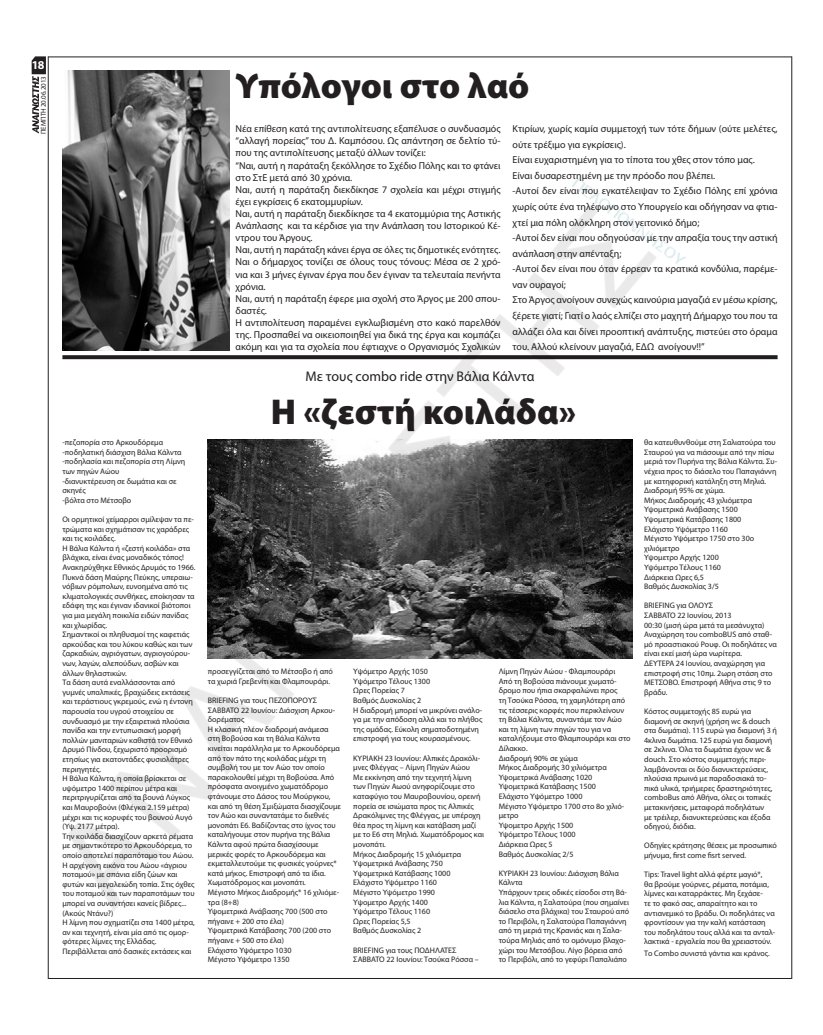
<style>
.page{position:relative;width:823px;height:1035px;background:#fff}
.page>*{position:absolute;margin:0;border:0;box-sizing:border-box;transform-origin:0 0}
.t1{font:900 36px "Myriad Pro";letter-spacing:-.005em;color:#231f20}
.t2{font:14px "Myriad Pro";color:#231f20}
.t3{font:700 12px "Myriad Pro";color:#fff}
.t4{font:10px/12.1px "Myriad Pro";color:#231f20}
.t5{font:8px/9.6px "Myriad Pro";color:#231f20}
.t6{font:7px "Myriad Pro";letter-spacing:-.01em;color:#231f20}
</style>
<div class="page">
<hr style="left:48px;top:57px;width:743px;height:1px;background:#231f20">
<hr style="left:48px;top:978px;width:743px;height:1px;background:#231f20">
<hr style="left:791px;top:56px;width:1px;height:923px;background:#231f20">
<svg style="left:32px;top:56px;width:3px;height:76px"></svg>
<img style="left:35px;top:56px;width:743px;height:923px">
<h3 class="t3" style="left:32px;top:57px;width:14px">18</h3>
<p class="t6" style="left:39px;top:134px;width:59px;rotate:-90deg">ΠΕΜΠΤΗ 20.06.2013</p>
<p class="t5" style="left:62px;top:437px;width:124px">-πεζοπορία στο Αρκουδόρεμα -ποδηλατική διάσχιση Βάλια Κάλντα -ποδηλασία και πεζοπορία στη Λίμνη των πηγών Αώου<br>-διανυκτέρευση σε δωμάτια και σε σκηνές<br>-βόλτα στο Μέτσοβο</p>
<p class="t5" style="left:62px;top:514px;width:135px">Οι ορμητικοί χείμαρροι σμίλεψαν τα πε&shy;τρώματα και σχημάτισαν τις χαράδρες και τις κοιλάδες.<br>Η Βάλια Κάλντα ή «ζεστή κοιλάδα» στα βλάχικα, είναι ένας μοναδικός τόπος!<br>Ανακηρύχθηκε Εθνικός ∆ρυμός το 1966.<br>Πυκνά δάση Μαύρης Πεύκης, υπεραιω&shy;νόβιων ρόμπολων, ευνοημένα από τις κλιματολογικές συνθήκες, εποίκησαν τα εδάφη της και έγιναν ιδανικοί βιότοποι για μια μεγάλη ποικιλία ειδών πανίδας και χλωρίδας.<br>Σημαντικοί οι πληθυσμοί της καφετιάς αρκούδας και του λύκου καθώς και των ζαρκαδιών, αγριόγατων, αγριογούρου&shy;νων, λαγών, αλεπούδων, ασβών και άλλων θηλαστικών.<br>Τα δάση αυτά εναλλάσσονται από γυμνές υπαλπικές, βραχώδεις εκτάσεις και τεράστιους γκρεμούς, ενώ η έντονη παρουσία του υγρού στοιχείου σε συνδυασμό με την εξαιρετικά πλούσια πανίδα και την εντυπωσιακή μορφή πολλών μανιταριών καθιστά τον Εθνικό Δρυμό Πίνδου, ξεχωριστό προορισμό ετησίως για εκατοντάδες φυσιολάτρες περιηγητές.<br>Η Βάλια Κάλντα, η οποία βρίσκεται σε υψόμετρο 1400 περίπου μέτρα και περιτριγυρίζεται από τα βουνά Λύγκος και Μαυροβούνι (Φλέγκα 2.159 μέτρα) μέχρι και τις κορυφές του βουνού Αυγό (Υψ. 2177 μέτρα).<br>Την κοιλάδα διασχίζουν αρκετά ρέματα με σημαντικότερο το Αρκουδόρεμα, το οποίο αποτελεί παραπόταμο του Αώου.<br>Η αρχέγονη εικόνα του Αώου «άγριου ποταμού» με σπάνια είδη ζώων και φυτών και μεγαλειώδη τοπία. Στις όχθες του ποταμού και των παραποτάμων του μπορεί να συναντήσει κανείς βίδρες... (Ακούς Ντάνυ?)<br>Η λίμνη που σχηματίζει στα 1400 μέτρα, αν και τεχνητή, είναι μία από τις ομορ&shy;φότερες λίμνες της Ελλάδας.<br>Περιβάλλεται από δασικές εκτάσεις και</p>
<h1 class="t1" style="left:235px;top:62px;width:295px">Υπόλογοι στο λαό</h1>
<p class="t4" style="left:235px;top:123px;width:266px">Νέα επίθεση κατά της αντιπολίτευσης εξαπέλυσε ο συνδυασμός “αλλαγή πορείας” του Δ. Καμπόσου. Ως απάντηση σε δελτίο τύ&shy;που της αντιπολίτευσης μεταξύ άλλων τονίζει:<br>“Ναι, αυτή η παράταξη ξεκόλλησε το Σχέδιο Πόλης και το φτάνει στο ΣτΕ μετά από 30 χρόνια.<br>Ναι, αυτή η παράταξη διεκδίκησε 7 σχολεία και μέχρι στιγμής έχει εγκρίσεις 6 εκατομμυρίων.<br>Ναι, αυτή η παράταξη διεκδίκησε τα 4 εκατομμύρια της Αστικής Ανάπλασης και τα κέρδισε για την Ανάπλαση του Ιστορικού Κέ&shy;ντρου του Άργους.<br>Ναι, αυτή η παράταξη κάνει έργα σε όλες τις δημοτικές ενότητες.<br>Ναι ο δήμαρχος τονίζει σε όλους τους τόνους: Μέσα σε 2 χρό&shy;νια και 3 μήνες έγιναν έργα που δεν έγιναν τα τελευταία πενήντα χρόνια.<br>Ναι, αυτή η παράταξη έφερε μια σχολή στο Άργος με 200 σπου&shy;δαστές.<br>Η αντιπολίτευση παραμένει εγκλωβισμένη στο κακό παρελθόν της. Προσπαθεί να οικειοποιηθεί για δικά της έργα και κομπάζει ακόμη και για τα σχολεία που έφτιαχνε ο Οργανισμός Σχολικών</p>
<p class="t4" style="left:512px;top:121px;width:266px;line-height:15.6px">Κτιρίων, χωρίς καμία συμμετοχή των τότε δήμων (ούτε μελέτες, ούτε τρέξιμο για εγκρίσεις).<br>Είναι ευχαριστημένη για το τίποτα του χθες στον τόπο μας.<br>Είναι δυσαρεστημένη με την πρόοδο που βλέπει.<br>-Αυτοί δεν είναι που εγκατέλειψαν το Σχέδιο Πόλης επί χρόνια χωρίς ούτε ένα τηλέφωνο στο Υπουργείο και οδήγησαν να φτια&shy;χτεί μια πόλη ολόκληρη στον γειτονικό δήμο;<br>-Αυτοί δεν είναι που οδηγούσαν με την απραξία τους την αστική ανάπλαση στην απένταξη;<br>-Αυτοί δεν είναι που όταν έρρεαν τα κρατικά κονδύλια, παρέμε&shy;ναν ουραγοί;<br>Στο Άργος ανοίγουν συνεχώς καινούρια μαγαζιά εν μέσω κρίσης, ξέρετε γιατί; Γιατί ο λαός ελπίζει στο μαχητή Δήμαρχο του που τα αλλάζει όλα και δίνει προοπτική ανάπτυξης, πιστεύει στο όραμα του. Αλλού κλείνουν μαγαζιά, ΕΔΩ ανοίγουν!!”</p>
<h2 class="t2" style="left:305px;top:367px;width:230px">Με τους combo ride στην Βάλια Κάλντα</h2>
<h1 class="t1" style="left:271px;top:388px;width:306px">Η «ζεστή κοιλάδα»</h1>
<p class="t5" style="left:208px;top:666px;width:126px">προσεγγίζεται από το Μέτσοβο ή από τα χωριά Γρεβενίτι και Φλαμπουράρι.</p>
<p class="t5" style="left:208px;top:695px;width:135px">BRIEFING για τους ΠΕΖΟΠΟΡΟΥΣ<br>ΣΑΒΒΑΤΟ 22 Ιουνίου: Διάσχιση Αρκου&shy;δορέματος<br>Η κλασική πλέον διαδρομή ανάμεσα στη Βοβούσα και τη Βάλια Κάλντα κινείται παράλληλα με το Αρκουδόρεμα από τον πάτο της κοιλάδας μέχρι τη συμβολή του με τον Αώο τον οποίο παρακολουθεί μέχρι τη Βοβούσα. Από πρόσφατα ανοιγμένο χωματόδρομο φτάνουμε στο Δάσος του Μούργκου, και από τη θέση Σμιξώματα διασχίζουμε τον Αώο και συναντατάμε το διεθνές μονοπάτι Ε6. Βαδίζοντας στο ίχνος του καταλήγουμε στον πυρήνα της Βάλια<br>Κάλντα αφού πρώτα διασχίσουμε μερικές φορές το Αρκουδόρεμα και εκμεταλλευτούμε τις φυσικές γούρνες* κατά μήκος. Επιστροφή από τα ίδια.<br>Χωματόδρομος και μονοπάτι.<br>Μέγιστο Μήκος Διαδρομής* 16 χιλιόμε&shy;τρα (8+8)<br>Υψομετρικά Ανάβασης 700 (500 στο πήγαινε + 200 στο έλα)<br>Υψομετρικά Κατάβασης 700 (200 στο πήγαινε + 500 στο έλα)<br>Ελάχιστο Υψόμετρο 1030<br>Μέγιστο Υψόμετρο 1350</p>
<p class="t5" style="left:353px;top:666px;width:130px">Υψόμετρο Αρχής 1050<br>Υψόμετρο Τέλους 1300<br>Ωρες Πορείας 7<br>Βαθμός Δυσκολίας 2<br>Η διαδρομή μπορεί να μικρύνει ανάλο&shy;γα με την απόδοση αλλά και το πλήθος της ομάδας. Εύκολη σηματοδοτημένη επιστροφή για τους κουρασμένους.</p>
<p class="t5" style="left:353px;top:753px;width:132px">ΚΥΡΙΑΚΗ 23 Ιουνίου: Αλπικές Δρακόλι&shy;μνες Φλέγγας – Λίμνη Πηγών Αώου<br>Με εκκίνηση από την τεχνητή λίμνη των Πηγών Αωού ανηφορίζουμε στο καταφύγιο του Μαυροβουνίου, ορεινή πορεία σε ισιώματα προς τις Αλπικές<br>Δρακόλιμνες της Φλέγγας, με υπέροχη θέα προς τη λίμνη και κατάβαση μαζί με το Ε6 στη Μηλιά. Χωματόδρομος και μονοπάτι.<br>Μήκος Διαδρομής 15 χιλιόμετρα<br>Υψομετρικά Ανάβασης 750<br>Υψομετρικά Κατάβασης 1000<br>Ελάχιστο Υψόμετρο 1160<br>Μέγιστο Υψόμετρο 1990<br>Υψομετρο Αρχής 1400<br>Υψόμετρο Τέλους 1160<br>Ωρες Πορείας 5,5<br>Βαθμός Δυσκολίας 2</p>
<p class="t5" style="left:353px;top:945px;width:127px">BRIEFING για τους ΠΟΔΗΛΑΤΕΣ<br>ΣΑΒΒΑΤΟ 22 Ιουνίου: Τσούκα Ρόσσα –</p>
<p class="t5" style="left:498px;top:666px;width:133px">Λίμνη Πηγών Αώου - Φλαμπουράρι<br>Από τη Βοβούσα πιάνουμε χωματό&shy;δρομο που ήπια σκαρφαλώνει προς<br>τη Τσούκα Ρόσσα, τη χαμηλότερη από τις τέσσερις κορφές που περικλείνουν τη Βάλια Κάλντα, συναντάμε τον Αώο και τη λίμνη των πηγών του για να καταλήξουμε στο Φλαμπουράρι και στο<br>Δίλακκο.<br>Διαδρομή 90% σε χώμα<br>Μήκος Διαδρομής 30 χιλιόμετρα<br>Υψομετρικά Ανάβασης 1020<br>Υψομετρικά Κατάβασης 1500<br>Ελάχιστο Υψόμετρο 1000<br>Μέγιστο Υψόμετρο 1700 στο 8ο χιλιό&shy;μετρο<br>Υψομετρο Αρχής 1500<br>Υψόμετρο Τέλους 1000<br>Διάρκεια Ωρες 5<br>Βαθμός Δυσκολίας 2/5</p>
<p class="t5" style="left:498px;top:868px;width:132px">ΚΥΡΙΑΚΗ 23 Ιουνίου: Διάσχιση Βάλια Κάλντα<br>Υπάρχουν τρεις οδικές είσοδοι στη Βά&shy;λια Κάλντα, η Σαλατούρα (που σημαίνει διάσελο στα βλάχικα) του Σταυρού από το Περιβόλι, η Σαλατούρα Παπαγιάννη από τη μεριά της Κρανιάς και η Σαλα&shy;τούρα Μηλιάς από το ομόνυμο βλαχο&shy;χώρι του Μετσόβου. Λίγο βόρεια από το Περιβόλι, από το γεφύρι Παπαλιάπο</p>
<p class="t5" style="left:643px;top:437px;width:134px">θα κατευθυνθούμε στη Σαλιατούρα του<br>Σταυρού για να πιάσουμε από την πίσω μεριά τον Πυρήνα της Βάλια Κάλντα. Συ&shy;νέχεια προς το διάσελο του Παπαγιάννη με κατηφορική κατάληξη στη Μηλιά.<br>Διαδρομή 95% σε χώμα.<br>Μήκος Διαδρομής 43 χιλιόμετρα<br>Υψομετρικά Ανάβασης 1500<br>Υψομετρικά Κατάβασης 1800<br>Ελάχιστο Υψόμετρο 1160<br>Μέγιστο Υψόμετρο 1750 στο 30ο χιλιόμετρο<br>Υψομετρο Αρχής 1200<br>Υψόμετρο Τέλους 1160<br>Διάρκεια Ωρες 6,5<br>Βαθμός Δυσκολίας 3/5</p>
<p class="t5" style="left:643px;top:601px;width:134px">BRIEFING για ΟΛΟΥΣ<br>ΣΑΒΒΑΤΟ 22 Ιουνίου, 2013<br>00:30 (μισή ώρα μετά τα μεσάνυχτα)<br>Αναχώρηση του comboBUS από σταθ&shy;μό προαστιακού Ρουφ. Οι ποδηλάτες να είναι εκεί μισή ώρα νωρίτερα.<br>ΔΕΥΤΕΡΑ 24 Ιουνίου, αναχώρηση για επιστροφή στις 10πμ. 2ωρη στάση στο<br>ΜΕΤΣΟΒΟ. Επιστροφή Αθήνα στις 9 το βράδυ.</p>
<p class="t5" style="left:643px;top:706px;width:134px">Κόστος συμμετοχής 85 ευρώ για διαμονή σε σκηνή (χρήση wc &amp; douch στα δωμάτια). 115 ευρώ για διαμονή 3 ή 4κλινα δωμάτια. 125 ευρώ για διαμονή σε 2κλινα. Όλα τα δωμάτια έχουν wc &amp; douch. Στο κόστος συμμετοχής περι&shy;λαμβάνονται οι δύο διανυκτερεύσεις, πλούσια πρωινά με παραδοσιακά το&shy;πικά υλικά, τριήμερες δραστηριότητες, comboBus από Αθήνα, όλες οι τοπικές μετακινήσεις, μεταφορά ποδηλάτων<br>με τρέιλερ, διανυκτερεύσεις και έξοδα οδηγού, διόδια.</p>
<p class="t5" style="left:643px;top:841px;width:134px">Οδηγίες κράτησης θέσεις με προσωπικό μήνυμα, first come fisrt served.</p>
<p class="t5" style="left:643px;top:869px;width:133px">Tips: Travel light αλλά φέρτε μαγιό*,<br>θα βρούμε γούρνες, ρέματα, ποτάμια, λίμνες και καταρράκτες. Μη ξεχάσε-<br>τε το φακό σας, απαραίτητο και το αντιανεμικό το βράδυ. Οι ποδηλάτες να φροντίσουν για την καλή κατάσταση του ποδηλάτου τους αλλά και τα ανταλ&shy;λακτικά - εργαλεία που θα χρειαστούν.</p>
<p class="t5" style="left:643px;top:949px;width:127px">Το Combo συνιστά γάντια και κράνος.</p>
</div>
